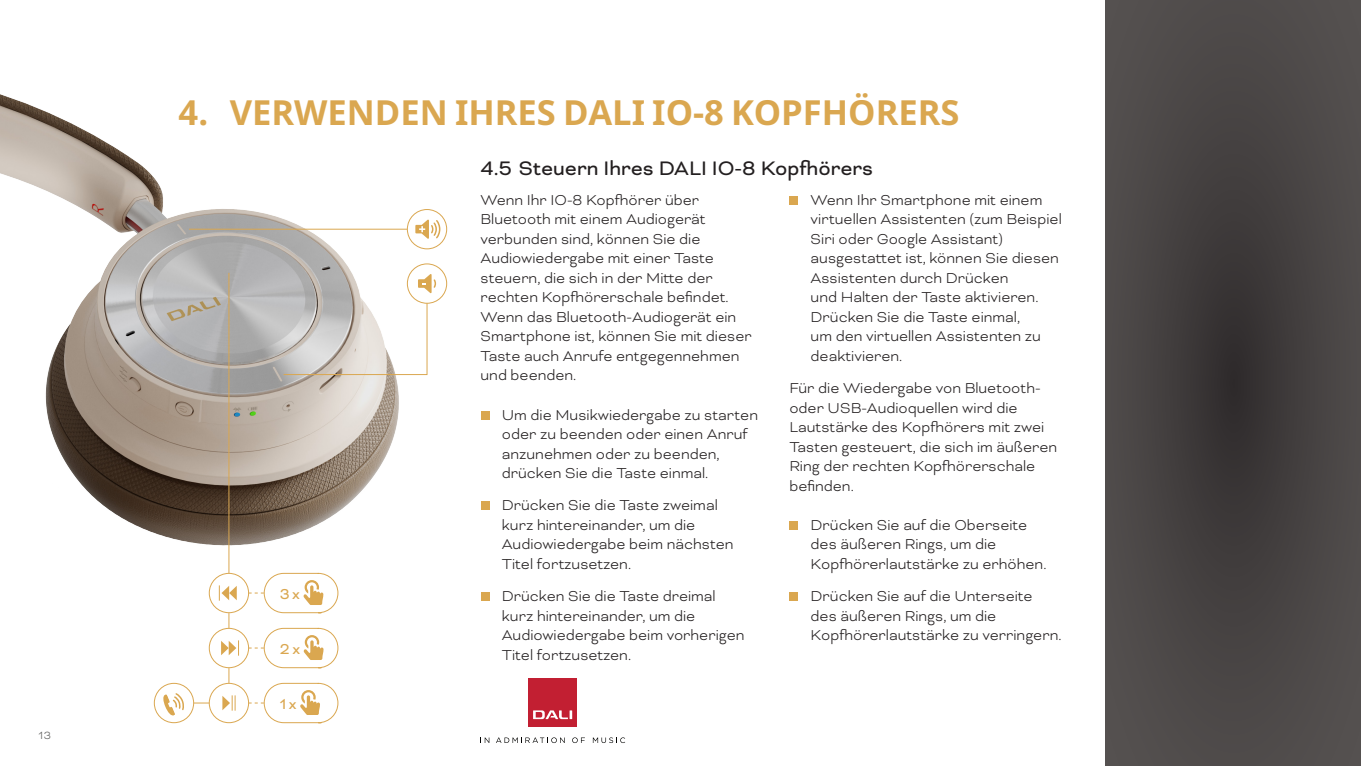
<style>
.page{position:relative;width:1361px;height:766px;background:#fff}
.page>*{position:absolute;margin:0;border:0;box-sizing:border-box;transform-origin:0 0}
.Heading_Level_1_EN_not_in_ToC{font:700 34.5px "Noto Sans";color:#daa750}
.Heading_Level_2{font:22.5px "Bicyclette";color:#231f20}
.Body_List{font:300 16.5px/19.5px "Bicyclette";color:#231f20}
.Body{font:300 16.5px/19.5px "Bicyclette";color:#231f20}
.t1{font:16.5px "Bicyclette";color:#daa750}
.t2{font:300 12px "Bicyclette";color:#575756}
</style>
<div class="page">
<svg style="left:1106px;top:0;width:255px;height:765px;background:#484444"></svg>
<img style="left:0;top:94px;width:439px;height:488px">
<hr style="left:229px;top:273px;width:1px;height:300px;background:#daa750">
<svg style="left:194px;top:702px;width:15px;height:1px"></svg>
<div style="left:209px;top:573px;width:40px;height:40px;border:1px solid #daa750;border-radius:50%"></div>
<div style="left:209px;top:627px;width:40px;height:41px;border:1px solid #daa750;border-radius:50%"></div>
<div style="left:209px;top:682px;width:40px;height:40px;border:1px solid #daa750;border-radius:50%"></div>
<svg style="left:222px;top:695px;width:14px;height:15px"></svg>
<div style="left:154px;top:682px;width:40px;height:40px;border:1px solid #daa750;border-radius:50%"></div>
<svg style="left:163px;top:693px;width:21px;height:23px"></svg>
<div style="left:264px;top:573px;width:74px;height:40px;border:1px solid #daa750;border-radius:20px"></div>
<svg style="left:303px;top:580px;width:20px;height:25px"></svg>
<div style="left:264px;top:627px;width:74px;height:41px;border:1px solid #daa750;border-radius:20px"></div>
<svg style="left:303px;top:635px;width:20px;height:24px"></svg>
<div style="left:264px;top:682px;width:74px;height:40px;border:1px solid #daa750;border-radius:20px"></div>
<svg style="left:300px;top:690px;width:20px;height:24px"></svg>
<svg style="left:229px;top:668px;width:1px;height:14px"></svg>
<svg style="left:229px;top:613px;width:1px;height:14px"></svg>
<svg style="left:221px;top:640px;width:18px;height:15px"></svg>
<svg style="left:219px;top:585px;width:18px;height:15px"></svg>
<hr style="left:189px;top:229px;width:218px;height:1px;background:#daa750">
<div style="left:407px;top:209px;width:40px;height:40px;border:1px solid #daa750;border-radius:50%"></div>
<svg style="left:415px;top:218px;width:26px;height:22px"></svg>
<svg style="left:283px;top:302px;width:145px;height:73px"></svg>
<div style="left:407px;top:263px;width:40px;height:40px;border:1px solid #daa750;border-radius:50%"></div>
<svg style="left:418px;top:274px;width:19px;height:19px"></svg>
<div style="left:480px;top:410px;width:9px;height:9px;background:#daa750"></div>
<div style="left:480px;top:501px;width:9px;height:9px;background:#daa750"></div>
<div style="left:480px;top:592px;width:9px;height:9px;background:#daa750"></div>
<div style="left:789px;top:196px;width:9px;height:9px;background:#daa750"></div>
<div style="left:789px;top:520px;width:9px;height:9px;background:#daa750"></div>
<div style="left:789px;top:592px;width:9px;height:9px;background:#daa750"></div>
<div style="left:529px;top:678px;width:48px;height:48px;background:#c21f32"></div>
<svg style="left:533px;top:710px;width:39px;height:9px"></svg>
<svg style="left:480px;top:737px;width:9px;height:5px"></svg>
<svg style="left:496px;top:737px;width:69px;height:5px"></svg>
<svg style="left:572px;top:737px;width:13px;height:5px"></svg>
<svg style="left:593px;top:737px;width:32px;height:5px"></svg>
<p class="t2" style="left:39px;top:728px;width:14px">13</p>
<p class="Heading_Level_1_EN_not_in_ToC" style="left:179px;top:88px;width:782px">4. VERWENDEN IHRES DALI IO-8 KOPFHÖRERS</p>
<p class="t1" style="left:280px;top:584px;width:22px">3x</p>
<p class="t1" style="left:280px;top:639px;width:22px">2x</p>
<p class="t1" style="left:280px;top:694px;width:18px">1x</p>
<p class="Heading_Level_2" style="left:480px;top:155px;width:394px">4.5 Steuern Ihres DALI IO-8 Kopfhörers</p>
<p class="Body" style="left:480px;top:190px;width:273px">Wenn Ihr IO-8 Kopfhörer über<br>Bluetooth mit einem Audiogerät verbunden sind, können Sie die<br>Audiowiedergabe mit einer Taste steuern, die sich in der Mitte der rechten Kopfhörerschale befindet.<br>Wenn das Bluetooth-Audiogerät ein<br>Smartphone ist, können Sie mit dieser<br>Taste auch Anrufe entgegennehmen und beenden.</p>
<p class="Body_List" style="left:502px;top:404px;width:258px">Um die Musikwiedergabe zu starten oder zu beenden oder einen Anruf anzunehmen oder zu beenden, drücken Sie die Taste einmal.</p>
<p class="Body_List" style="left:502px;top:495px;width:233px">Drücken Sie die Taste zweimal kurz hintereinander, um die<br>Audiowiedergabe beim nächsten<br>Titel fortzusetzen.</p>
<p class="Body_List" style="left:502px;top:586px;width:244px">Drücken Sie die Taste dreimal kurz hintereinander, um die<br>Audiowiedergabe beim vorherigen<br>Titel fortzusetzen.</p>
<p class="Body_List" style="left:810px;top:190px;width:253px">Wenn Ihr Smartphone mit einem virtuellen Assistenten (zum Beispiel<br>Siri oder Google Assistant) ausgestattet ist, können Sie diesen<br>Assistenten durch Drücken<br>und Halten der Taste aktivieren.<br>Drücken Sie die Taste einmal,<br>um den virtuellen Assistenten zu deaktivieren.</p>
<p class="Body" style="left:789px;top:378px;width:269px">Für die Wiedergabe von Bluetooth&shy;oder USB-Audioquellen wird die<br>Lautstärke des Kopfhörers mit zwei<br>Tasten gesteuert, die sich im äußeren<br>Ring der rechten Kopfhörerschale befinden.</p>
<p class="Body_List" style="left:810px;top:515px;width:237px">Drücken Sie auf die Oberseite des äußeren Rings, um die<br>Kopfhörerlautstärke zu erhöhen.</p>
<p class="Body_List" style="left:810px;top:586px;width:252px">Drücken Sie auf die Unterseite des äußeren Rings, um die<br>Kopfhörerlautstärke zu verringern.</p>
</div>
